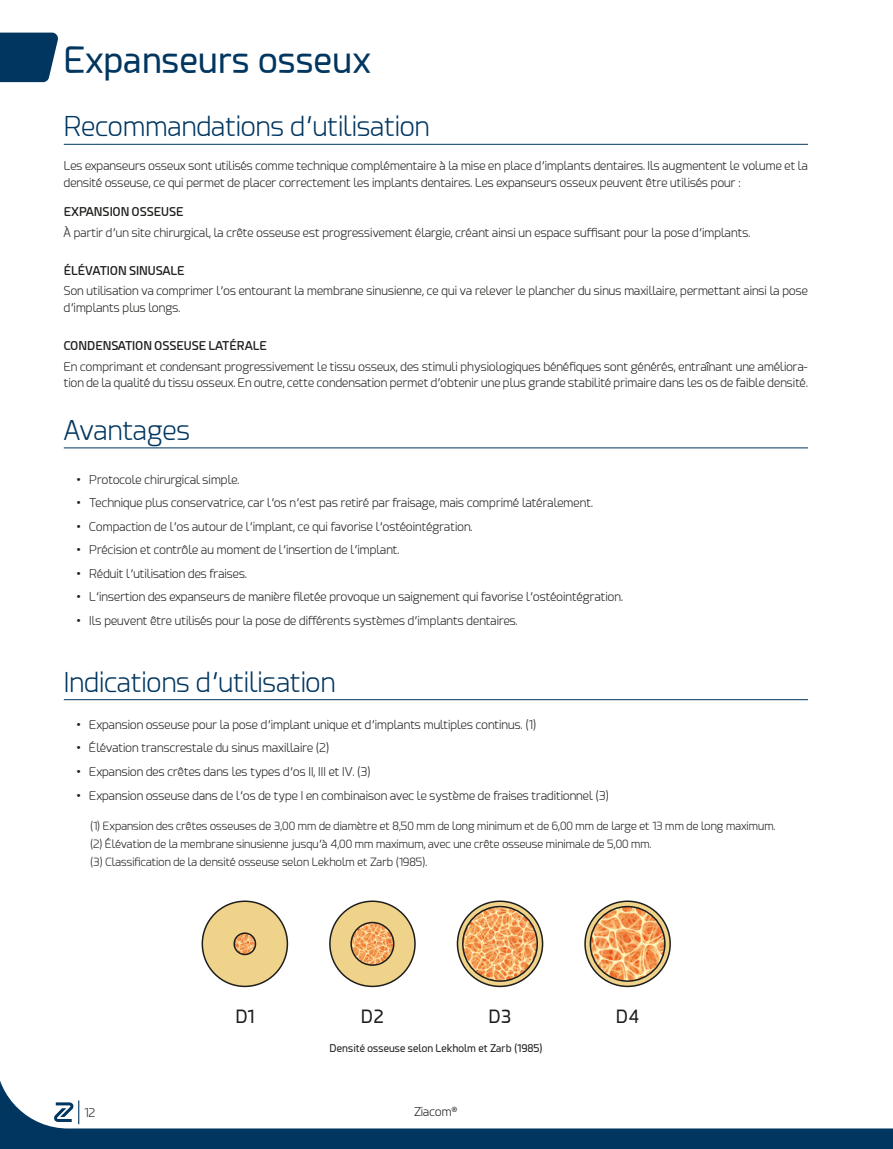
<style>
.page{position:relative;width:893px;height:1149px;background:#fff}
.page>*{position:absolute;margin:0;border:0;box-sizing:border-box;transform-origin:0 0}
.t1{font:36px "Esphimere";color:#003660}
.t2{font:300 27px "Esphimere";color:#003660}
.t3{font:18px "Esphimere";letter-spacing:-.01em;color:#1d1d1b}
.t4{font:300 12px/16.5px "Esphimere";color:#1d1d1b}
.t5{font:600 12px "Esphimere";color:#1d1d1b}
.t6{font:300 11.25px/17.7px "Esphimere";color:#1d1d1b}
.t7{font:10.5px "Esphimere";color:#1d1d1b}
</style>
<div class="page">
<svg style="left:585px;top:901px;width:85px;height:85px"></svg>
<div style="left:584px;top:900px;width:87px;height:86px;border:2px solid #1d1d1b;border-radius:50%"></div>
<img style="left:590px;top:906px;width:75px;height:74px;border-radius:37px">
<div style="left:590px;top:905px;width:76px;height:76px;border:2px solid #1d1d1b;border-radius:50%"></div>
<svg style="left:457px;top:901px;width:86px;height:85px"></svg>
<div style="left:457px;top:900px;width:86px;height:86px;border:2px solid #1d1d1b;border-radius:50%"></div>
<img style="left:463px;top:906px;width:74px;height:74px;border-radius:37px">
<div style="left:462px;top:905px;width:76px;height:76px;border:2px solid #1d1d1b;border-radius:50%"></div>
<div style="left:330px;top:901px;width:85px;height:85px;background:#f0d38b;border-radius:50%"></div>
<div style="left:329px;top:900px;width:87px;height:86px;border:2px solid #1d1d1b;border-radius:50%"></div>
<img style="left:351px;top:922px;width:43px;height:42px;border-radius:21px">
<div style="left:350px;top:921px;width:44px;height:44px;border:2px solid #1d1d1b;border-radius:50%"></div>
<div style="left:202px;top:901px;width:85px;height:85px;background:#f0d38b;border-radius:50%"></div>
<div style="left:202px;top:900px;width:86px;height:86px;border:2px solid #1d1d1b;border-radius:50%"></div>
<img style="left:234px;top:932px;width:21px;height:22px;border-radius:11px">
<div style="left:233px;top:932px;width:23px;height:22px;border:2px solid #1d1d1b;border-radius:50%"></div>
<hr style="left:64px;top:447px;width:744px;height:1px;background:#003660">
<hr style="left:64px;top:699px;width:744px;height:1px;background:#003660">
<hr style="left:64px;top:144px;width:744px;height:1px;background:#003660">
<svg style="left:0;top:33px;width:58px;height:49px;background:#14456c"></svg>
<svg style="left:0;top:1080px;width:893px;height:68px"></svg>
<svg style="left:54px;top:1100px;width:25px;height:23px"></svg>
<h1 class="t1" style="left:64px;top:40px;width:308px">Expanseurs osseux</h1>
<h2 class="t2" style="left:64px;top:111px;width:368px">Recommandations d’utilisation</h2>
<p class="t4" style="left:64px;top:158px;width:746px">Les expanseurs osseux sont utilisés comme technique complémentaire à la mise en place d’implants dentaires. Ils augmentent le volume et la densité osseuse, ce qui permet de placer correctement les implants dentaires. Les expanseurs osseux peuvent être utilisés pour :</p>
<p class="t5" style="left:64px;top:204px;width:121px">EXPANSION OSSEUSE</p>
<p class="t4" style="left:64px;top:224px;width:688px">À partir d’un site chirurgical, la crête osseuse est progressivement élargie, créant ainsi un espace suffisant pour la pose d’implants.</p>
<p class="t5" style="left:64px;top:263px;width:122px">ÉLÉVATION SINUSALE</p>
<p class="t4" style="left:64px;top:283px;width:746px">Son utilisation va comprimer l’os entourant la membrane sinusienne, ce qui va relever le plancher du sinus maxillaire, permettant ainsi la pose d’implants plus longs.</p>
<p class="t5" style="left:64px;top:338px;width:205px">CONDENSATION OSSEUSE LATÉRALE</p>
<p class="t4" style="left:64px;top:358px;width:746px">En comprimant et condensant progressivement le tissu osseux, des stimuli physiologiques bénéfiques sont générés, entraînant une améliora&shy;tion de la qualité du tissu osseux. En outre, cette condensation permet d’obtenir une plus grande stabilité primaire dans les os de faible densité.</p>
<h2 class="t2" style="left:64px;top:414px;width:128px">Avantages</h2>
<p class="t4" style="left:77px;top:471px;width:164px">• Protocole chirurgical simple.</p>
<p class="t4" style="left:77px;top:494px;width:518px">• Technique plus conservatrice, car l’os n’est pas retiré par fraisage, mais comprimé latéralement.</p>
<p class="t4" style="left:77px;top:518px;width:397px">• Compaction de l’os autour de l’implant, ce qui favorise l’ostéointégration.</p>
<p class="t4" style="left:77px;top:541px;width:324px">• Précision et contrôle au moment de l’insertion de l’implant.</p>
<p class="t4" style="left:77px;top:565px;width:172px">• Réduit l’utilisation des fraises.</p>
<p class="t4" style="left:77px;top:588px;width:548px">• L’insertion des expanseurs de manière filetée provoque un saignement qui favorise l’ostéointégration.</p>
<p class="t4" style="left:77px;top:612px;width:443px">• Ils peuvent être utilisés pour la pose de différents systèmes d’implants dentaires.</p>
<h2 class="t2" style="left:64px;top:666px;width:273px">Indications d’utilisation</h2>
<p class="t4" style="left:77px;top:716px;width:461px">• Expansion osseuse pour la pose d’implant unique et d’implants multiples continus. (1)</p>
<p class="t4" style="left:77px;top:739px;width:254px">• Élévation transcrestale du sinus maxillaire (2)</p>
<p class="t4" style="left:77px;top:763px;width:296px">• Expansion des crêtes dans les types d’os II, III et IV. (3)</p>
<p class="t4" style="left:77px;top:786px;width:534px">• Expansion osseuse dans de l’os de type I en combinaison avec le système de fraises traditionnel (3)</p>
<p class="t6" style="left:90px;top:817px;width:687px">(1) Expansion des crêtes osseuses de 3,00 mm de diamètre et 8,50 mm de long minimum et de 6,00 mm de large et 13 mm de long maximum. (2) Élévation de la membrane sinusienne jusqu’à 4,00 mm maximum, avec une crête osseuse minimale de 5,00 mm.<br>(3) Classification de la densité osseuse selon Lekholm et Zarb (1985).</p>
<h3 class="t3" style="left:235px;top:1006px;width:20px">D1</h3>
<h3 class="t3" style="left:361px;top:1006px;width:24px">D2</h3>
<h3 class="t3" style="left:489px;top:1006px;width:24px">D3</h3>
<h3 class="t3" style="left:616px;top:1006px;width:25px">D4</h3>
<p class="t7" style="left:330px;top:1041px;width:215px">Densité osseuse selon Lekholm et Zarb (1985)</p>
<p class="t4" style="left:84px;top:1103px;width:13px">12</p>
<p class="t4" style="left:414px;top:1103px;width:45px">Ziacom<sup>®</sup></p>
</div>
